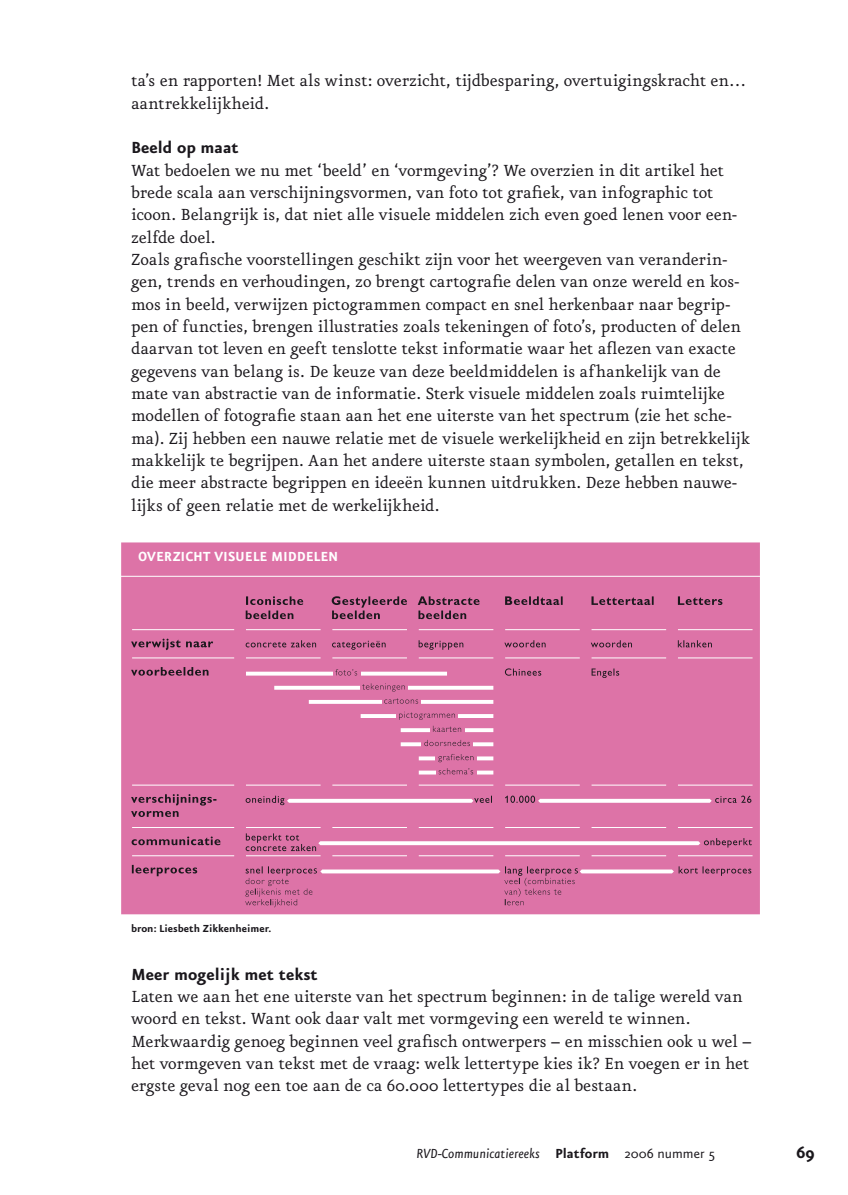
<style>
.page{position:relative;width:848px;height:1195px;background:#fff}
.page>*{position:absolute;margin:0;border:0;box-sizing:border-box;transform-origin:0 0}
.t1{font:19.25px/22.4px "Eureka";letter-spacing:-.01em;color:#1a171c}
.t2{font:700 19.25px "Eureka Sans";color:#1a171c}
.t3{font:italic 15.75px "Eureka Sans";color:#1a171c}
.t4{font:700 15.75px "Eureka Sans";color:#fff}
.t5{font:700 12.25px "Eureka Sans";color:#1a171c}
.s1{font-weight:700;font-style:normal}
.s2{font-style:normal}
</style>
<div class="page">
<div style="left:121px;top:542px;width:638px;height:372px;background:#dd73a7"></div>
<hr style="left:118px;top:576px;width:644px;height:1px;background:#fff">
<svg style="left:418px;top:770px;width:75px;height:4px"></svg>
<svg style="left:418px;top:756px;width:75px;height:4px"></svg>
<svg style="left:400px;top:742px;width:93px;height:4px"></svg>
<svg style="left:400px;top:728px;width:93px;height:4px"></svg>
<hr style="left:360px;top:714px;width:133px;height:4px;background:#fff">
<svg style="left:309px;top:700px;width:184px;height:4px"></svg>
<svg style="left:274px;top:686px;width:219px;height:4px"></svg>
<svg style="left:246px;top:671px;width:201px;height:4px"></svg>
<hr style="left:591px;top:629px;width:75px;height:1px;background:#fff">
<hr style="left:505px;top:629px;width:74px;height:1px;background:#fff">
<hr style="left:418px;top:629px;width:75px;height:1px;background:#fff">
<hr style="left:332px;top:629px;width:75px;height:1px;background:#fff">
<hr style="left:246px;top:629px;width:74px;height:1px;background:#fff">
<hr style="left:132px;top:629px;width:102px;height:1px;background:#fff">
<hr style="left:132px;top:855px;width:102px;height:1px;background:#fff">
<hr style="left:132px;top:827px;width:102px;height:1px;background:#fff">
<hr style="left:132px;top:785px;width:102px;height:1px;background:#fff">
<hr style="left:132px;top:657px;width:102px;height:1px;background:#fff">
<hr style="left:677px;top:629px;width:75px;height:1px;background:#fff">
<hr style="left:677px;top:855px;width:75px;height:1px;background:#fff">
<hr style="left:591px;top:855px;width:75px;height:1px;background:#fff">
<hr style="left:505px;top:855px;width:74px;height:1px;background:#fff">
<hr style="left:418px;top:855px;width:75px;height:1px;background:#fff">
<hr style="left:332px;top:855px;width:75px;height:1px;background:#fff">
<hr style="left:246px;top:855px;width:74px;height:1px;background:#fff">
<hr style="left:677px;top:827px;width:75px;height:1px;background:#fff">
<hr style="left:591px;top:827px;width:75px;height:1px;background:#fff">
<hr style="left:505px;top:827px;width:74px;height:1px;background:#fff">
<hr style="left:418px;top:827px;width:75px;height:1px;background:#fff">
<hr style="left:332px;top:827px;width:75px;height:1px;background:#fff">
<hr style="left:246px;top:827px;width:74px;height:1px;background:#fff">
<hr style="left:677px;top:785px;width:75px;height:1px;background:#fff">
<hr style="left:591px;top:785px;width:75px;height:1px;background:#fff">
<hr style="left:505px;top:785px;width:74px;height:1px;background:#fff">
<hr style="left:418px;top:785px;width:75px;height:1px;background:#fff">
<hr style="left:332px;top:785px;width:75px;height:1px;background:#fff">
<hr style="left:246px;top:785px;width:74px;height:1px;background:#fff">
<hr style="left:677px;top:657px;width:75px;height:1px;background:#fff">
<hr style="left:591px;top:657px;width:75px;height:1px;background:#fff">
<hr style="left:505px;top:657px;width:74px;height:1px;background:#fff">
<hr style="left:418px;top:657px;width:75px;height:1px;background:#fff">
<hr style="left:332px;top:657px;width:75px;height:1px;background:#fff">
<hr style="left:246px;top:657px;width:74px;height:1px;background:#fff">
<svg style="left:246px;top:596px;width:57px;height:23px"></svg>
<svg style="left:331px;top:596px;width:76px;height:23px;background:#af5d86"></svg>
<svg style="left:417px;top:596px;width:62px;height:23px"></svg>
<svg style="left:505px;top:596px;width:57px;height:9px"></svg>
<svg style="left:591px;top:596px;width:62px;height:9px"></svg>
<svg style="left:677px;top:596px;width:45px;height:9px"></svg>
<svg style="left:131px;top:638px;width:49px;height:12px"></svg>
<svg style="left:186px;top:641px;width:27px;height:6px"></svg>
<svg style="left:131px;top:667px;width:77px;height:8px"></svg>
<svg style="left:131px;top:794px;width:85px;height:11px"></svg>
<svg style="left:131px;top:811px;width:47px;height:6px"></svg>
<svg style="left:131px;top:836px;width:89px;height:9px"></svg>
<svg style="left:132px;top:865px;width:65px;height:11px"></svg>
<svg style="left:245px;top:640px;width:71px;height:7px"></svg>
<svg style="left:332px;top:641px;width:53px;height:9px"></svg>
<svg style="left:418px;top:640px;width:45px;height:10px"></svg>
<svg style="left:504px;top:640px;width:41px;height:7px"></svg>
<svg style="left:590px;top:640px;width:42px;height:7px"></svg>
<svg style="left:677px;top:640px;width:34px;height:7px"></svg>
<svg style="left:505px;top:668px;width:36px;height:7px"></svg>
<svg style="left:591px;top:668px;width:28px;height:10px"></svg>
<svg style="left:245px;top:795px;width:247px;height:10px"></svg>
<svg style="left:505px;top:795px;width:246px;height:8px"></svg>
<svg style="left:245px;top:833px;width:506px;height:18px;background:#db86b0"></svg>
<div style="left:333px;top:666px;width:27px;height:11px;background:#dd73a7"></div>
<svg style="left:436px;top:765px;width:40px;height:11px"></svg>
<div style="left:435px;top:751px;width:41px;height:11px;background:#dd73a7"></div>
<div style="left:396px;top:709px;width:61px;height:11px;background:#dd73a7"></div>
<svg style="left:381px;top:695px;width:39px;height:10px"></svg>
<div style="left:360px;top:680px;width:47px;height:11px;background:#dd73a7"></div>
<div style="left:421px;top:737px;width:51px;height:11px;background:#dd73a7"></div>
<div style="left:429px;top:723px;width:35px;height:11px;background:#dd73a7"></div>
<svg style="left:335px;top:669px;width:22px;height:6px"></svg>
<svg style="left:438px;top:768px;width:35px;height:6px"></svg>
<svg style="left:438px;top:754px;width:35px;height:8px"></svg>
<svg style="left:399px;top:711px;width:56px;height:9px"></svg>
<svg style="left:384px;top:698px;width:34px;height:5px"></svg>
<svg style="left:362px;top:683px;width:43px;height:8px"></svg>
<svg style="left:424px;top:740px;width:46px;height:6px"></svg>
<svg style="left:433px;top:726px;width:28px;height:6px"></svg>
<svg style="left:245px;top:866px;width:506px;height:41px;background:#d776a6"></svg>
<p class="t1" style="left:131px;top:71px;width:616px">ta’s en rapporten! Met als winst: overzicht, tijdbesparing, overtuigingskracht en… aantrekkelijkheid.</p>
<p class="t2" style="left:131px;top:141px;width:109px">Beeld op maat</p>
<p class="t1" style="left:131px;top:160px;width:620px">Wat bedoelen we nu met ‘beeld’ en ‘vormgeving’? We overzien in dit artikel het brede scala aan verschijningsvormen, van foto tot grafiek, van infographic tot icoon. Belangrijk is, dat niet alle visuele middelen zich even goed lenen voor een&shy;zelfde doel.<br>Zoals grafische voorstellingen geschikt zijn voor het weergeven van veranderin&shy;gen, trends en verhoudingen, zo brengt cartografie delen van onze wereld en kos&shy;mos in beeld, verwijzen pictogrammen compact en snel herkenbaar naar begrip&shy;pen of functies, brengen illustraties zoals tekeningen of foto’s, producten of delen daarvan tot leven en geeft tenslotte tekst informatie waar het aflezen van exacte gegevens van belang is. De keuze van deze beeldmiddelen is afhankelijk van de mate van abstractie van de informatie. Sterk visuele middelen zoals ruimtelijke modellen of fotografie staan aan het ene uiterste van het spectrum (zie het sche&shy;ma). Zij hebben een nauwe relatie met de visuele werkelijkheid en zijn betrekkelijk makkelijk te begrijpen. Aan het andere uiterste staan symbolen, getallen en tekst, die meer abstracte begrippen en ideeën kunnen uitdrukken. Deze hebben nauwe&shy;lijks of geen relatie met de werkelijkheid.</p>
<p class="t4" style="left:138px;top:551px;width:202px">OVERZICHT VISUELE MIDDELEN</p>
<p class="t5" style="left:131px;top:924px;width:142px">bron: Liesbeth Zikkenheimer.</p>
<p class="t2" style="left:131px;top:967px;width:188px">Meer mogelijk met tekst</p>
<p class="t1" style="left:131px;top:986px;width:622px">Laten we aan het ene uiterste van het spectrum beginnen: in de talige wereld van woord en tekst. Want ook daar valt met vormgeving een wereld te winnen.<br>Merkwaardig genoeg beginnen veel grafisch ontwerpers – en misschien ook u wel – het vormgeven van tekst met de vraag: welk lettertype kies ik? En voegen er in het ergste geval nog een toe aan de ca 60.000 lettertypes die al bestaan.</p>
<p class="t3" style="left:416px;top:1148px;width:300px">RVD-Communicatiereeks <span class="s1">Platform</span> <span class="s2">2006 nummer 5</span></p>
<p class="t2" style="left:795px;top:1146px;width:20px">69</p>
</div>
